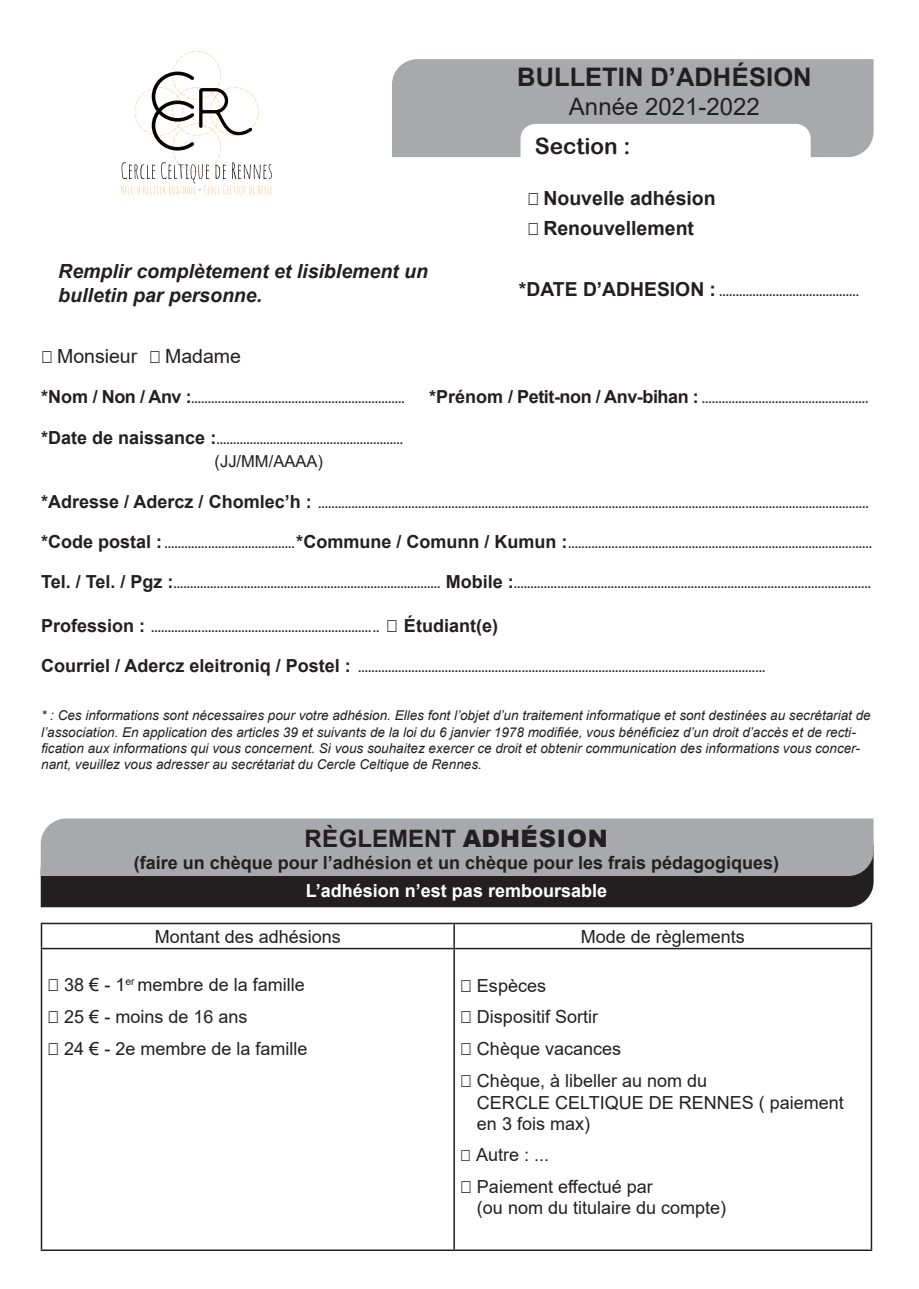
<style>
.page{position:relative;width:919px;height:1289px;background:#fff}
.page>*{position:absolute;margin:0;border:0;box-sizing:border-box;transform-origin:0 0}
.t1{font:700 25.5px "Arial";color:#231f20}
.t2{font:700 24px "Arial";color:#231f20}
.t3{font:24px "Arial";color:#231f20}
.t4{font:22.5px "Arial Rounded MT Bold";color:#231f20}
.t5{font:italic 700 19.5px/23.4px "Arial";color:#231f20}
.t6{font:700 19.5px "Arial";color:#231f20}
.t7{font:19.5px "Arial";color:#231f20}
.t8{font:18px/21.6px "Arial";color:#231f20}
.t9{font:700 18px "Arial";color:#231f20}
.t10{font:700 18px "Arial";color:#fff}
.t11{font:16.5px "Arial";color:#231f20}
.t12{font:italic 13.5px/16.2px "Arial";color:#231f20}
.t13{font:700 12px "Arial";color:#231f20}
.s1{font-family:"Georgia";font-weight:400;font-size:25.2px}
.s2{font-size:19.35px}
.s3{font-family:"Georgia";font-size:25.2px}
.s4{font-size:18px}
.s5{font-weight:900}
.s6{font-size:23.25px}
</style>
<div class="page">
<div style="left:41px;top:876px;width:832px;height:31px;background:#231f20"></div>
<div style="left:41px;top:818px;width:832px;height:58px;background:#a8a9ad"></div>
<svg style="left:392px;top:59px;width:481px;height:98px"></svg>
<hr style="left:41px;top:922px;width:413px;height:2px;background:#231f20">
<svg style="left:41px;top:924px;width:1px;height:23px"></svg>
<hr style="left:454px;top:922px;width:418px;height:2px;background:#231f20">
<hr style="left:453px;top:924px;width:2px;height:23px;background:#231f20">
<hr style="left:870px;top:924px;width:2px;height:23px;background:#231f20">
<hr style="left:41px;top:947px;width:413px;height:2px;background:#231f20">
<hr style="left:41px;top:949px;width:1px;height:300px;background:#231f20">
<hr style="left:454px;top:947px;width:418px;height:2px;background:#231f20">
<hr style="left:453px;top:949px;width:2px;height:300px;background:#231f20">
<hr style="left:870px;top:949px;width:2px;height:300px;background:#231f20">
<hr style="left:41px;top:1249px;width:413px;height:1px;background:#231f20">
<hr style="left:454px;top:1249px;width:418px;height:1px;background:#231f20">
<svg style="left:121px;top:51px;width:151px;height:146px"></svg>
<p class="t1" style="left:517px;top:59px;width:296px">BULLETIN D’ADHÉSION</p>
<p class="t3" style="left:569px;top:90px;width:192px">Année 2021-2022</p>
<p class="t4" style="left:534px;top:133px;width:97px">Section :</p>
<p class="t5" style="left:58px;top:260px;width:371px">Remplir complètement et lisiblement un bulletin par personne.</p>
<p class="t6" style="left:527px;top:184px;width:190px"><span class="s1">□</span> Nouvelle adhésion</p>
<p class="t6" style="left:527px;top:215px;width:168px"><span class="s1">□</span> Renouvellement</p>
<p class="t13" style="left:519px;top:283px;width:342px"><span class="s2">*DATE D’ADHESION :</span> ..........................................</p>
<p class="t7" style="left:41px;top:342px;width:201px"><span class="s3">□</span> Monsieur <span class="s3">□</span> Madame</p>
<p class="t13" style="left:41px;top:390px;width:365px"><span class="s4">*Nom / Non / Anv :</span>................................................................</p>
<p class="t13" style="left:429px;top:390px;width:441px"><span class="s4">*Prénom / Petit-non / Anv-bihan :</span> ..................................................</p>
<p class="t13" style="left:41px;top:431px;width:363px"><span class="s4">*Date de naissance :</span>........................................................</p>
<p class="t11" style="left:215px;top:450px;width:110px">(JJ/MM/AAAA)</p>
<p class="t13" style="left:41px;top:495px;width:829px"><span class="s4">*Adresse / Adercz / Chomlec’h :</span> .....................................................................................................................................................................</p>
<p class="t13" style="left:41px;top:535px;width:832px"><span class="s4">*Code postal :</span> .......................................<span class="s4">*Commune / Comunn / Kumun :</span>...........................................................................................</p>
<p class="t13" style="left:41px;top:575px;width:831px"><span class="s4">Tel. / Tel. / Pgz :</span>................................................................................ <span class="s4">Mobile :</span>...........................................................................................................</p>
<p class="t13" style="left:41px;top:619px;width:458px"><span class="s4">Profession :</span> .................................................................... <span class="s1">□</span> <span class="s4">Étudiant(e)</span></p>
<p class="t13" style="left:41px;top:659px;width:725px"><span class="s4">Courriel / Adercz eleitroniq / Postel :</span> ..........................................................................................................................</p>
<p class="t12" style="left:41px;top:707px;width:831px">* : Ces informations sont nécessaires pour votre adhésion. Elles font l’objet d’un traitement informatique et sont destinées au secrétariat de l’association. En application des articles 39 et suivants de la loi du 6 janvier 1978 modifiée, vous bénéficiez d’un droit d’accès et de recti&shy;fication aux informations qui vous concernent. Si vous souhaitez exercer ce droit et obtenir communication des informations vous concer&shy;nant, veuillez vous adresser au secrétariat du Cercle Celtique de Rennes.</p>
<p class="t2" style="left:304px;top:821px;width:305px">RÈGLEMENT <span class="s5">ADHÉSION</span></p>
<p class="t9" style="left:134px;top:849px;width:647px">(faire un chèque pour l’adhésion et un chèque pour les frais pédagogiques)</p>
<p class="t10" style="left:306px;top:878px;width:303px">L’adhésion n’est pas remboursable</p>
<p class="t8" style="left:155px;top:925px;width:188px">Montant des adhésions</p>
<p class="t8" style="left:580px;top:925px;width:166px">Mode de règlements</p>
<p class="t8" style="left:47px;top:973px;width:259px"><span class="s3">□</span> 38 € - 1<sup>er</sup> membre de la famille</p>
<p class="t8" style="left:47px;top:1005px;width:201px"><span class="s3">□</span> 25 € - moins de 16 ans</p>
<p class="t8" style="left:47px;top:1037px;width:261px"><span class="s3">□</span> 24 € - 2e membre de la famille</p>
<p class="t8" style="left:460px;top:974px;width:87px"><span class="s3">□</span> Espèces</p>
<p class="t8" style="left:460px;top:1006px;width:139px"><span class="s3">□</span> Dispositif Sortir</p>
<p class="t8" style="left:460px;top:1038px;width:162px"><span class="s3">□</span> Chèque vacances</p>
<p class="t8" style="left:477px;top:1069px;width:368px;text-indent:-17px"><span class="s3">□</span> Chèque, à libeller au nom du<br>CERCLE CELTIQUE DE RENNES ( paiement en 3 fois max)</p>
<p class="t8" style="left:460px;top:1143px;width:90px"><span class="s6">□</span> Autre : ...</p>
<p class="t8" style="left:477px;top:1175px;width:251px;text-indent:-17px"><span class="s3">□</span> Paiement effectué par<br>(ou nom du titulaire du compte)</p>
</div>
